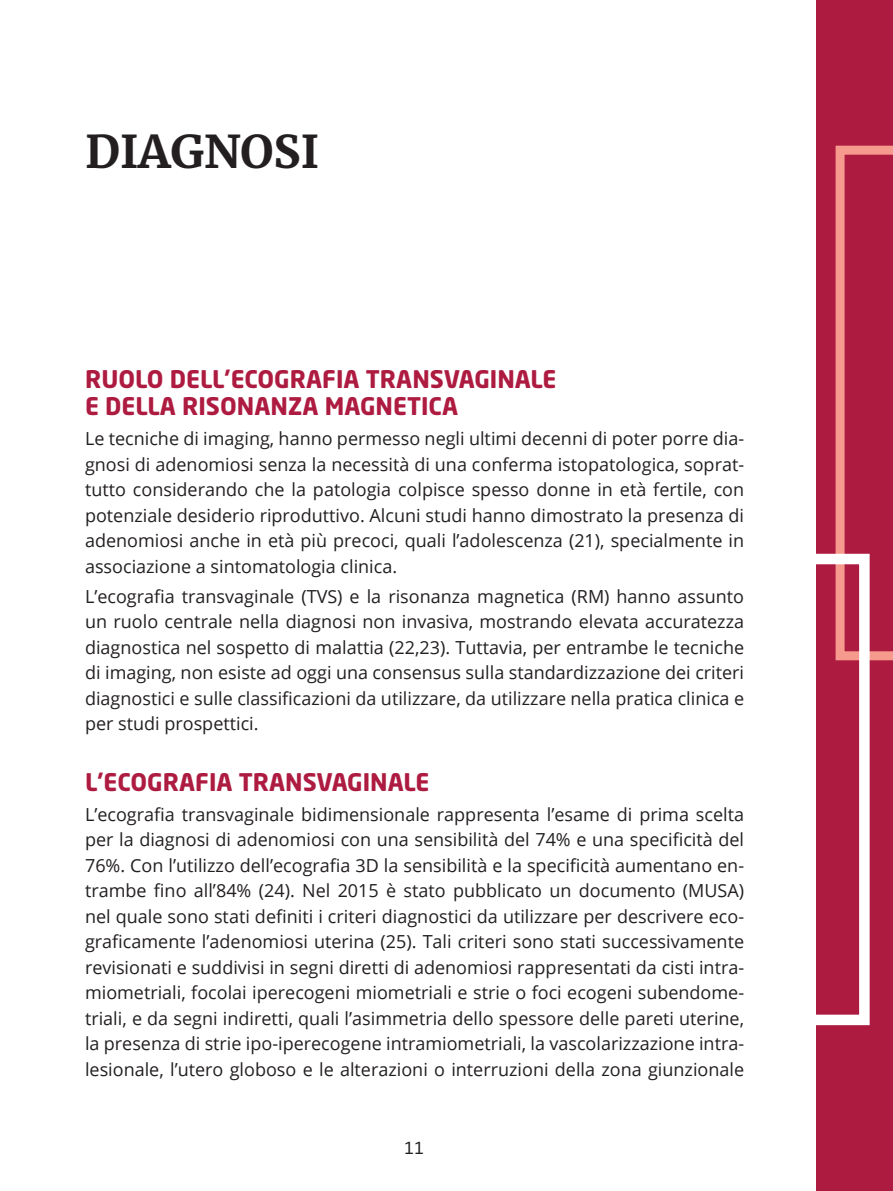
<style>
.page{position:relative;width:893px;height:1191px;background:#fff}
.page>*{position:absolute;margin:0;border:0;box-sizing:border-box;transform-origin:0 0}
.Titolo_Capitolo{font:700 45px "Merriweather";color:#231f20}
._1_paragrafo{font:700 24px/27px "Neo Sans W1 G";color:#ae1b41}
.Testo{font:18px/25.5px "Open Sans";color:#231f20;text-align:justify}
.t1{font:16.5px "Neo Sans W1 G";color:#231f20}
</style>
<div class="page">
<div style="left:816px;top:0;width:77px;height:1191px;background:#ae1b41"></div>
<svg style="left:836px;top:146px;width:57px;height:514px"></svg>
<div style="left:215px;top:554px;width:655px;height:471px;border:10px solid #fff"></div>
<p class="Titolo_Capitolo" style="left:85px;top:123px;width:236px">DIAGNOSI</p>
<p class="_1_paragrafo" style="left:85px;top:365px;width:473px">RUOLO DELL’ECOGRAFIA TRANSVAGINALE<br>E DELLA RISONANZA MAGNETICA</p>
<p class="Testo" style="left:85px;top:425px;width:661px">Le tecniche di imaging, hanno permesso negli ultimi decenni di poter porre dia&shy;gnosi di adenomiosi senza la necessità di una conferma istopatologica, soprat&shy;tutto considerando che la patologia colpisce spesso donne in età fertile, con potenziale desiderio riproduttivo. Alcuni studi hanno dimostrato la presenza di adenomiosi anche in età più precoci, quali l’adolescenza (21), specialmente in associazione a sintomatologia clinica.</p>
<p class="Testo" style="left:85px;top:583px;width:661px">L’ecografia transvaginale (TVS) e la risonanza magnetica (RM) hanno assunto un ruolo centrale nella diagnosi non invasiva, mostrando elevata accuratezza diagnostica nel sospetto di malattia (22,23). Tuttavia, per entrambe le tecniche di imaging, non esiste ad oggi una consensus sulla standardizzazione dei criteri diagnostici e sulle classificazioni da utilizzare, da utilizzare nella pratica clinica e per studi prospettici.</p>
<p class="_1_paragrafo" style="left:85px;top:768px;width:346px">L’ECOGRAFIA TRANSVAGINALE</p>
<p class="Testo" style="left:85px;top:801px;width:661px">L’ecografia transvaginale bidimensionale rappresenta l’esame di prima scelta per la diagnosi di adenomiosi con una sensibilità del 74% e una specificità del 76%. Con l’utilizzo dell’ecografia 3D la sensibilità e la specificità aumentano en&shy;trambe fino all’84% (24). Nel 2015 è stato pubblicato un documento (MUSA) nel quale sono stati definiti i criteri diagnostici da utilizzare per descrivere eco&shy;graficamente l’adenomiosi uterina (25). Tali criteri sono stati successivamente revisionati e suddivisi in segni diretti di adenomiosi rappresentati da cisti intra&shy;miometriali, focolai iperecogeni miometriali e strie o foci ecogeni subendome&shy;triali, e da segni indiretti, quali l’asimmetria dello spessore delle pareti uterine, la presenza di strie ipo-iperecogene intramiometriali, la vascolarizzazione intra&shy;lesionale, l’utero globoso e le alterazioni o interruzioni della zona giunzionale</p>
<p class="t1" style="left:405px;top:1138px;width:21px">11</p>
</div>
